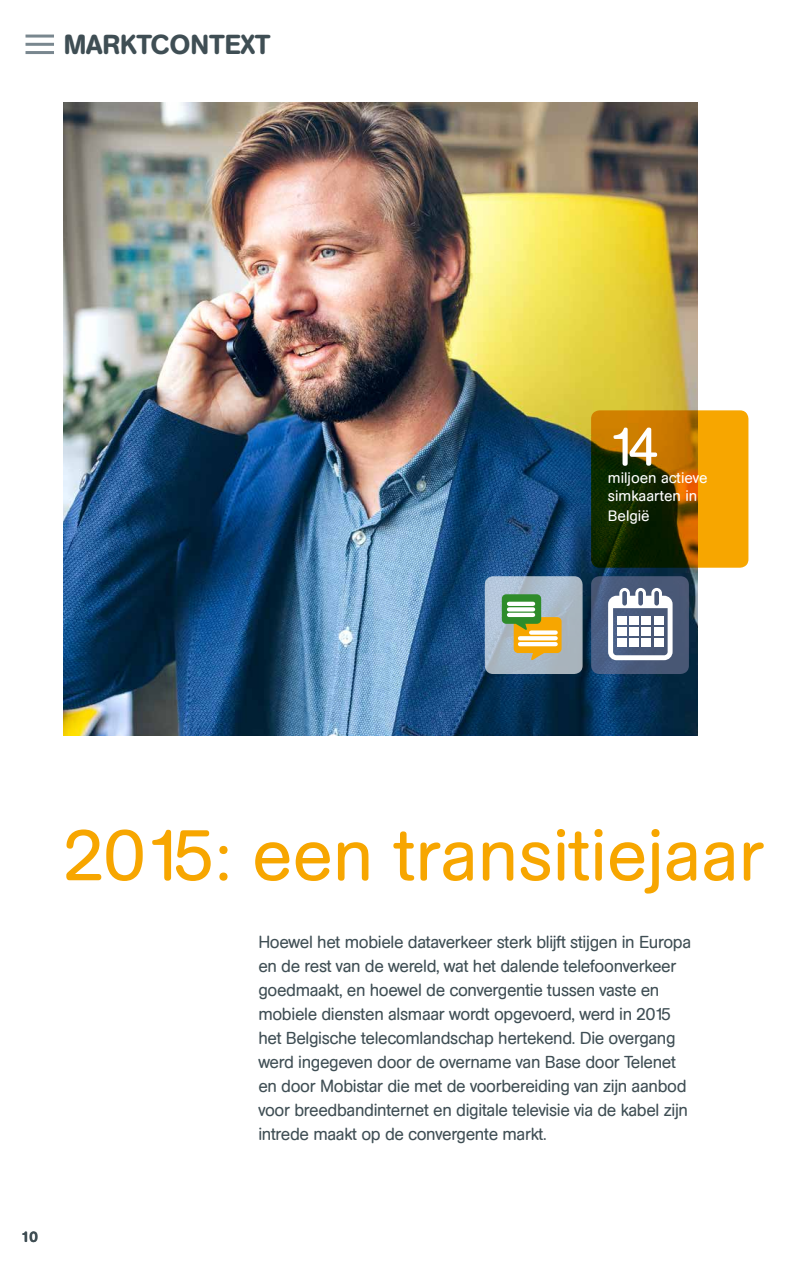
<style>
.page{position:relative;width:808px;height:1263px;background:#fff}
.page>*{position:absolute;margin:0;border:0;box-sizing:border-box;transform-origin:0 0}
.t1{font:72px "AG Book Rounded";color:#f7a600}
.t2{font:54px "AG Book Rounded";color:#fff}
.t3{font:500 27.15px "AG Book Rounded";letter-spacing:-.01em;color:#3f4e54}
.t4{font:17.25px/24px "AG Book Rounded";letter-spacing:-.02em;color:#3f4e54}
.t5{font:15px/18px "AG Book Rounded";color:#fff}
.t6{font:500 15px "AG Book Rounded";color:#3f4e54}
</style>
<div class="page">
<img style="left:64px;top:102px;width:633px;height:634px">
<svg style="left:485px;top:576px;width:98px;height:98px;background:#abbac8"></svg>
<svg style="left:591px;top:576px;width:98px;height:98px;background:#4a5b7c"></svg>
<svg style="left:502px;top:594px;width:59px;height:66px;background:#b1b371"></svg>
<hr style="left:509px;top:602px;width:24px;height:4px;background:#fff">
<svg style="left:509px;top:607px;width:24px;height:4px"></svg>
<hr style="left:509px;top:613px;width:24px;height:4px;background:#fff">
<svg style="left:591px;top:410px;width:157px;height:158px;background:#8d6400"></svg>
<svg style="left:608px;top:588px;width:64px;height:72px"></svg>
<hr style="left:26px;top:35px;width:28px;height:3px;background:#79878f">
<hr style="left:26px;top:43px;width:28px;height:3px;background:#79878f">
<hr style="left:26px;top:51px;width:28px;height:3px;background:#79878f">
<h3 class="t3" style="left:64px;top:29px;width:208px">MARKTCONTEXT</h3>
<h2 class="t2" style="left:608px;top:416px;width:53px">14</h2>
<p class="t5" style="left:608px;top:469px;width:101px">miljoen actieve simkaarten in</p>
<p class="t5" style="left:608px;top:507px;width:43px">België</p>
<h1 class="t1" style="left:64px;top:814px;width:702px">2015: een transitiejaar</h1>
<p class="t4" style="left:258px;top:930px;width:434px">Hoewel het mobiele dataverkeer sterk blijft stijgen in Europa en de rest van de wereld, wat het dalende telefoonverkeer goedmaakt, en hoewel de convergentie tussen vaste en mobiele diensten alsmaar wordt opgevoerd, werd in 2015 het Belgische telecomlandschap hertekend. Die overgang werd ingegeven door de overname van Base door Telenet en door Mobistar die met de voorbereiding van zijn aanbod voor breedbandinternet en digitale televisie via de kabel zijn intrede maakt op de convergente markt.</p>
<p class="t6" style="left:21px;top:1228px;width:18px">10</p>
</div>
